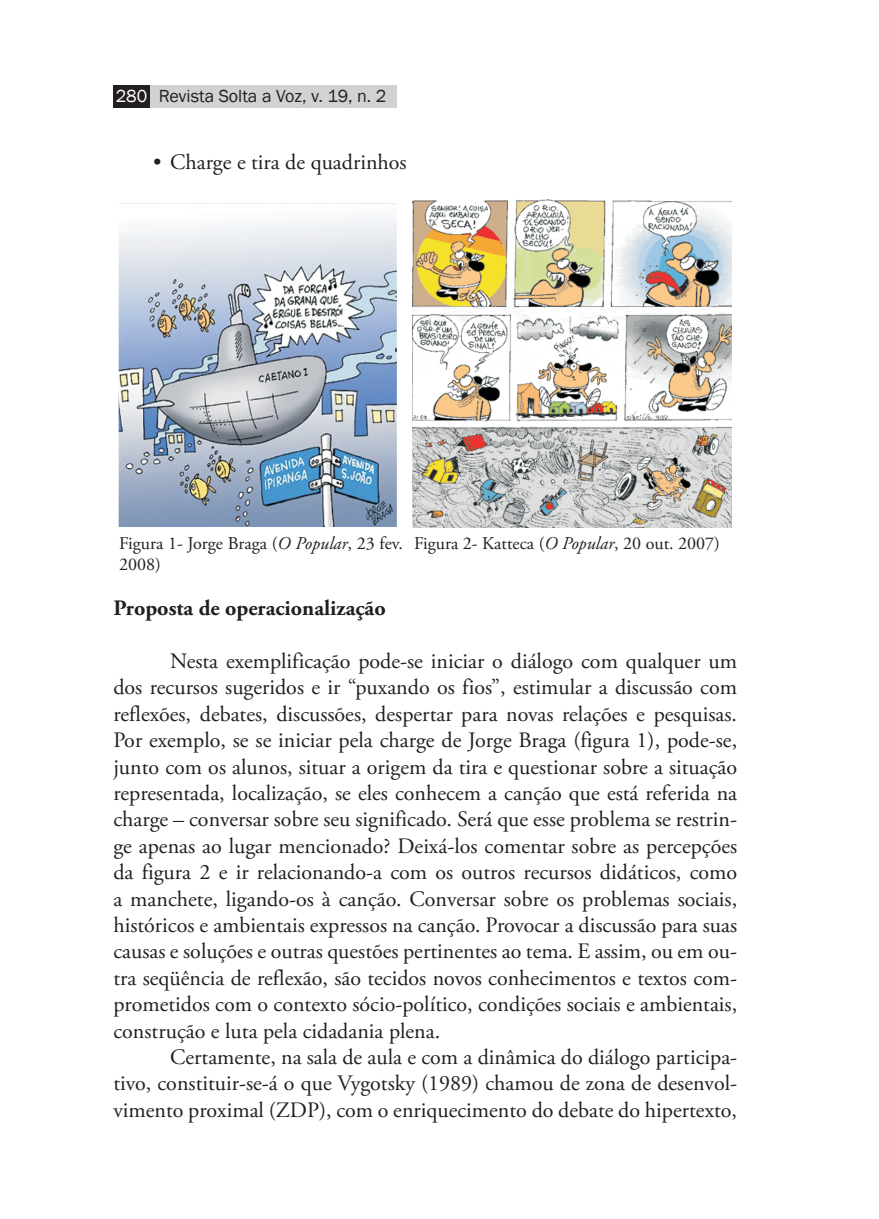
<style>
.page{position:relative;width:879px;height:1219px;background:#fff}
.page>*{position:absolute;margin:0;border:0;box-sizing:border-box;transform-origin:0 0}
.Corpo_Texto_Revista{font:22px/26.4px "Adobe Garamond Pro";color:#231f20;text-align:justify}
.Títulos_secundários{font:700 22px "Adobe Garamond Pro";color:#231f20}
.Recuo_de_parágrafo{font:22px "Adobe Garamond Pro";color:#231f20}
.NOTAS_RODAPÉ{font:18px/21.6px "Adobe Garamond Pro";color:#231f20}
.t1{font:18px "Franklin Gothic";color:#231f20}
.s1{color:#fff}
.s2{font-style:italic}
</style>
<div class="page">
<div style="left:114px;top:85px;width:36px;height:22px;background:#231f20"></div>
<div style="left:150px;top:85px;width:246px;height:22px;background:#d1d2d4"></div>
<img style="left:119px;top:203px;width:278px;height:324px">
<img style="left:412px;top:200px;width:320px;height:327px">
<p class="t1" style="left:116px;top:85px;width:272px"><span class="s1">280</span> Revista Solta a Voz, v. 19, n. 2</p>
<p class="Recuo_de_parágrafo" style="left:153px;top:149px;width:255px">• Charge e tira de quadrinhos</p>
<p class="NOTAS_RODAPÉ" style="left:119px;top:533px;width:285px">Figura 1- Jorge Braga (<span class="s2">O Popular</span>, 23 fev.<br>2008)</p>
<p class="NOTAS_RODAPÉ" style="left:414px;top:533px;width:307px">Figura 2- Katteca (<span class="s2">O Popular</span>, 20 out. 2007)</p>
<p class="Títulos_secundários" style="left:113px;top:595px;width:274px">Proposta de operacionalização</p>
<p class="Corpo_Texto_Revista" style="left:113px;top:649px;width:625px;text-indent:57px">Nesta exemplificação pode-se iniciar o diálogo com qualquer um dos recursos sugeridos e ir “puxando os fios”, estimular a discussão com reflexões, debates, discussões, despertar para novas relações e pesquisas.<br>Por exemplo, se se iniciar pela charge de Jorge Braga (figura 1), pode-se, junto com os alunos, situar a origem da tira e questionar sobre a situação representada, localização, se eles conhecem a canção que está referida na charge – conversar sobre seu significado. Será que esse problema se restrin&shy;ge apenas ao lugar mencionado? Deixá-los comentar sobre as percepções da figura 2 e ir relacionando-a com os outros recursos didáticos, como a manchete, ligando-os à canção. Conversar sobre os problemas sociais, históricos e ambientais expressos na canção. Provocar a discussão para suas causas e soluções e outras questões pertinentes ao tema. E assim, ou em ou&shy;tra seqüência de reflexão, são tecidos novos conhecimentos e textos com&shy;prometidos com o contexto sócio-político, condições sociais e ambientais, construção e luta pela cidadania plena.</p>
<p class="Corpo_Texto_Revista" style="left:113px;top:1045px;width:625px;text-indent:57px">Certamente, na sala de aula e com a dinâmica do diálogo participa&shy;tivo, constituir-se-á o que Vygotsky (1989) chamou de zona de desenvol&shy;vimento proximal (ZDP), com o enriquecimento do debate do hipertexto,</p>
</div>
